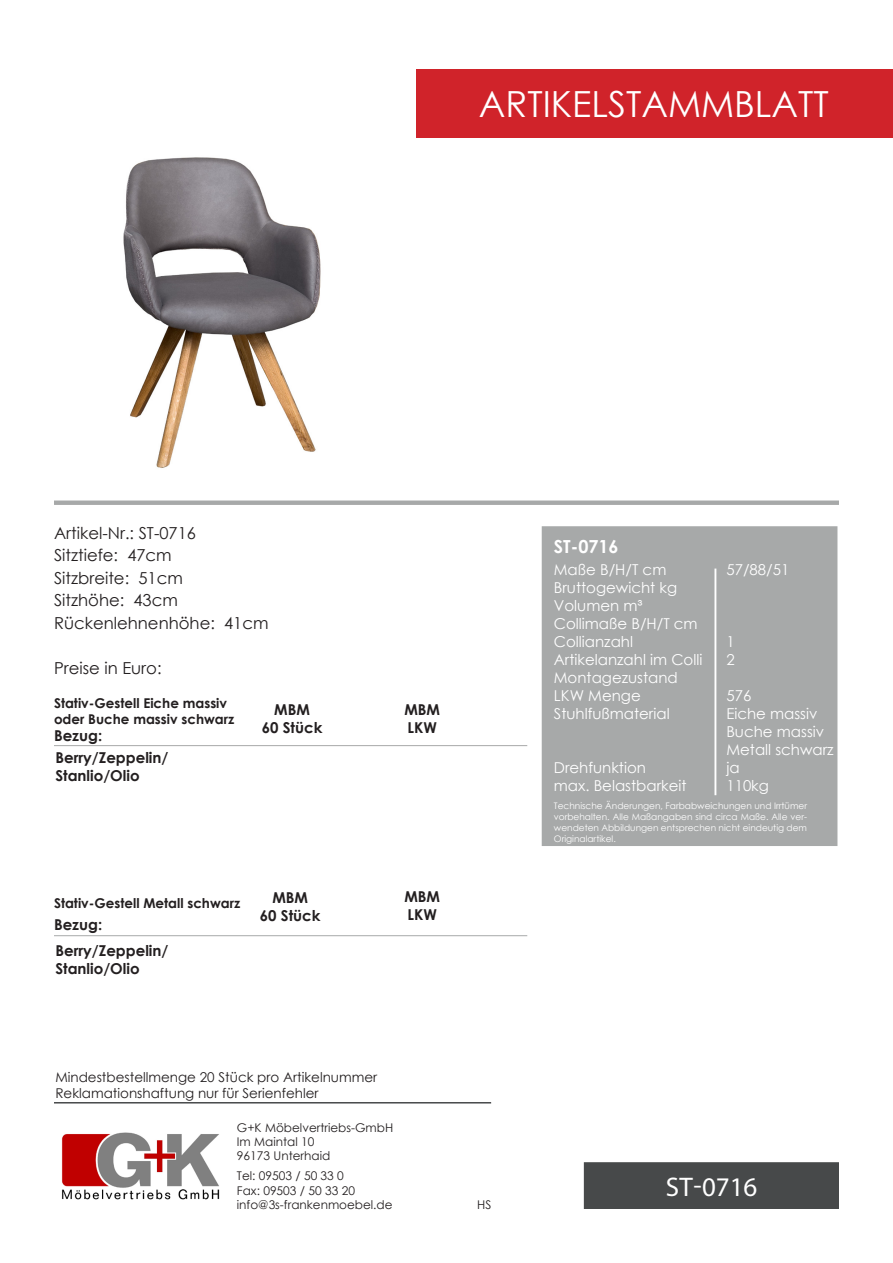
<style>
.page{position:relative;width:893px;height:1263px;background:#fff}
.page>*{position:absolute;margin:0;border:0;box-sizing:border-box;transform-origin:0 0}
.t1{font:36px "Century Gothic";color:#fff}
.t2{font:27px "Myriad Pro";color:#fff}
.t3{font:700 18px "Century Gothic";color:#fff}
.t4{font:16.5px "Century Gothic";color:#231f20}
.t5{font:15px "Century Gothic";color:#fff}
.t6{font:700 15px/18px "Century Gothic";color:#231f20}
.t7{font:13.5px "Century Gothic";color:#231f20}
.t8{font:700 13.5px/16.2px "Century Gothic";color:#231f20}
.t9{font:12px "Century Gothic";color:#231f20}
.t10{font:9px/10.8px "Century Gothic";color:#fff;text-align:justify}
</style>
<div class="page">
<div style="left:542px;top:526px;width:295px;height:320px;background:#a7a9a9"></div>
<div style="left:584px;top:1162px;width:255px;height:47px;background:#47494a;border:2px solid #47494a"></div>
<div style="left:417px;top:69px;width:476px;height:68px;background:#d0232a"></div>
<hr style="left:54px;top:1102px;width:437px;height:1px;background:#47494a">
<img style="left:61px;top:1132px;width:159px;height:68px">
<svg style="left:54px;top:500px;width:785px;height:5px;background:#b1b2b2"></svg>
<hr style="left:714px;top:568px;width:2px;height:227px;background:#fff">
<img style="left:123px;top:157px;width:198px;height:311px">
<hr style="left:54px;top:745px;width:473px;height:1px;background:#a7a9a9">
<hr style="left:54px;top:935px;width:473px;height:1px;background:#a7a9a9">
<p class="t1" style="left:479px;top:79px;width:351px">ARTIKELSTAMMBLATT</p>
<p class="t4" style="left:54px;top:521px;width:144px">Artikel-Nr.: ST-0716</p>
<p class="t4" style="left:54px;top:544px;width:119px">Sitztiefe: 47cm</p>
<p class="t4" style="left:54px;top:566px;width:130px">Sitzbreite: 51cm</p>
<p class="t4" style="left:54px;top:589px;width:125px">Sitzhöhe: 43cm</p>
<p class="t4" style="left:54px;top:611px;width:216px">Rückenlehnenhöhe: 41cm</p>
<p class="t4" style="left:54px;top:656px;width:109px">Preise in Euro:</p>
<p class="t8" style="left:54px;top:694px;width:182px">Stativ-Gestell Eiche massiv oder Buche massiv schwarz</p>
<p class="t6" style="left:54px;top:726px;width:50px">Bezug:</p>
<p class="t6" style="left:55px;top:748px;width:115px">Berry/Zeppelin/<br>Stanlio/Olio</p>
<p class="t6" style="left:274px;top:700px;width:37px">MBM</p>
<p class="t6" style="left:262px;top:718px;width:62px">60 Stück</p>
<p class="t6" style="left:404px;top:700px;width:37px">MBM</p>
<p class="t6" style="left:408px;top:718px;width:31px">LKW</p>
<p class="t8" style="left:54px;top:894px;width:188px">Stativ-Gestell Metall schwarz</p>
<p class="t6" style="left:54px;top:915px;width:50px">Bezug:</p>
<p class="t6" style="left:55px;top:940px;width:115px">Berry/Zeppelin/<br>Stanlio/Olio</p>
<p class="t6" style="left:272px;top:888px;width:37px">MBM</p>
<p class="t6" style="left:260px;top:906px;width:62px">60 Stück</p>
<p class="t6" style="left:404px;top:887px;width:37px">MBM</p>
<p class="t6" style="left:408px;top:905px;width:31px">LKW</p>
<p class="t7" style="left:55px;top:1067px;width:323px">Mindestbestellmenge 20 Stück pro Artikelnummer</p>
<p class="t7" style="left:55px;top:1084px;width:265px">Reklamationshaftung nur für Serienfehler</p>
<p class="t3" style="left:554px;top:533px;width:66px">ST-0716</p>
<p class="t5" style="left:554px;top:559px;width:114px">Maße B/H/T cm</p>
<p class="t5" style="left:726px;top:559px;width:64px">57/88/51</p>
<p class="t5" style="left:554px;top:577px;width:125px">Bruttogewicht kg</p>
<p class="t5" style="left:554px;top:595px;width:90px">Volumen m³</p>
<p class="t5" style="left:554px;top:613px;width:145px">Collimaße B/H/T cm</p>
<p class="t5" style="left:554px;top:631px;width:81px">Collianzahl</p>
<p class="t5" style="left:726px;top:631px;width:10px">1</p>
<p class="t5" style="left:554px;top:649px;width:150px">Artikelanzahl im Colli</p>
<p class="t5" style="left:726px;top:649px;width:10px">2</p>
<p class="t5" style="left:554px;top:667px;width:126px">Montagezustand</p>
<p class="t5" style="left:554px;top:685px;width:88px">LKW Menge</p>
<p class="t5" style="left:726px;top:685px;width:26px">576</p>
<p class="t5" style="left:554px;top:703px;width:117px">Stuhlfußmaterial</p>
<p class="t5" style="left:726px;top:703px;width:93px">Eiche massiv</p>
<p class="t5" style="left:726px;top:721px;width:99px">Buche massiv</p>
<p class="t5" style="left:726px;top:739px;width:109px">Metall schwarz</p>
<p class="t5" style="left:554px;top:757px;width:94px">Drehfunktion</p>
<p class="t5" style="left:726px;top:757px;width:15px">ja</p>
<p class="t5" style="left:554px;top:775px;width:134px">max. Belastbarkeit</p>
<p class="t5" style="left:726px;top:775px;width:44px">110kg</p>
<p class="t10" style="left:554px;top:800px;width:255px">Technische Änderungen, Farbabweichungen und Irrtümer vorbehalten. Alle Maßangaben sind circa Maße. Alle ver&shy;wendeten Abbildungen entsprechen nicht eindeutig dem Originalartikel.</p>
<p class="t9" style="left:237px;top:1119px;width:158px">G+K Möbelvertriebs-GmbH</p>
<p class="t9" style="left:237px;top:1133px;width:79px">Im Maintal 10</p>
<p class="t9" style="left:237px;top:1148px;width:95px">96173 Unterhaid</p>
<p class="t9" style="left:237px;top:1167px;width:108px">Tel: 09503 / 50 33 0</p>
<p class="t9" style="left:237px;top:1182px;width:120px">Fax: 09503 / 50 33 20</p>
<p class="t9" style="left:237px;top:1196px;width:157px">info@3s-frankenmoebel.de</p>
<p class="t9" style="left:477px;top:1196px;width:16px">HS</p>
<p class="t2" style="left:666px;top:1170px;width:93px">ST-0716</p>
</div>
